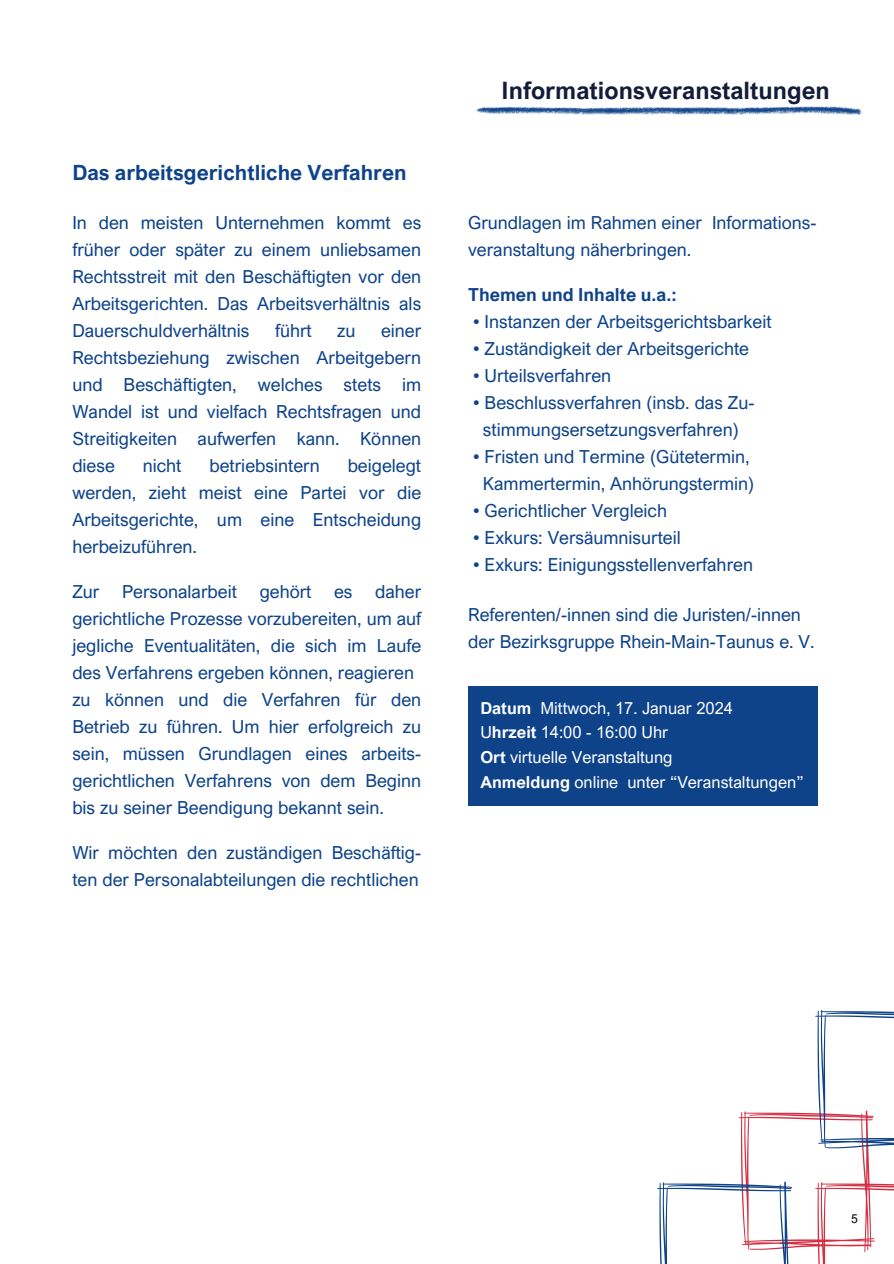
<style>
.page{position:relative;width:894px;height:1264px;background:#fff}
.page>*{position:absolute;margin:0;border:0;box-sizing:border-box;transform-origin:0 0}
.t1{font:700 24px "Arial Nova";color:#131d39}
.t2{font:700 21px "Arial Nova";color:#0e438a}
.t3{font:18px/27px "Arial Nova";color:#0e438a;text-align:justify}
.t4{font:700 18px "Arial Nova";color:#0e438a}
.t5{font:16.5px/24.8px "Arial Nova";color:#fff}
.t6{font:16.5px "Arial Nova";color:#fdfdfd}
.t7{font:12px "Arial Nova";color:#000}
.s1{font-weight:700;color:#fff}
.s2{font-weight:700}
</style>
<div class="page">
<div style="left:468px;top:686px;width:348px;height:120px;background:#0e438a"></div>
<svg style="left:476px;top:106px;width:386px;height:9px"></svg>
<svg style="left:657px;top:1009px;width:236px;height:254px"></svg>
<p class="t2" style="left:72px;top:160px;width:335px">Das arbeitsgerichtliche Verfahren</p>
<p class="t3" style="left:72px;top:208px;width:350px">In den meisten Unternehmen kommt es früher oder später zu einem unliebsamen Rechtsstreit mit den Beschäftigten vor den Arbeitsgerichten. Das Arbeitsverhältnis als Dauerschuldverhältnis</p>
<p class="t3" style="left:275px;top:316px;width:38px">führt</p>
<p class="t3" style="left:337px;top:316px;width:20px">zu</p>
<p class="t3" style="left:72px;top:316px;width:350px;text-indent:308px">einer Rechtsbeziehung zwischen Arbeitgebern und Beschäftigten, welches stets im Wandel ist und vielfach Rechtsfragen und Streitigkeiten aufwerfen kann. Können diese</p>
<p class="t3" style="left:72px;top:451px;width:350px;text-indent:275px">beigelegt werden, zieht meist eine Partei vor die Arbeitsgerichte, um eine Entscheidung herbeizuführen.</p>
<p class="t3" style="left:72px;top:577px;width:29px">Zur</p>
<p class="t3" style="left:122px;top:577px;width:116px">Personalarbeit</p>
<p class="t3" style="left:259px;top:577px;width:53px">gehört</p>
<p class="t3" style="left:334px;top:577px;width:20px">es</p>
<p class="t3" style="left:143px;top:451px;width:40px">nicht</p>
<p class="t3" style="left:209px;top:451px;width:112px">betriebsintern</p>
<p class="t3" style="left:72px;top:577px;width:350px;text-indent:303px">daher gerichtliche Prozesse vorzubereiten, um auf jegliche Eventualitäten, die sich im Laufe des Verfahrens ergeben können, reagieren</p>
<p class="t3" style="left:72px;top:685px;width:350px">zu können und die Verfahren für den Betrieb zu führen. Um hier erfolgreich zu sein, müssen Grundlagen eines arbeits&shy;gerichtlichen Verfahrens von dem Beginn bis zu seiner Beendigung bekannt sein.</p>
<p class="t3" style="left:72px;top:838px;width:350px">Wir möchten den zuständigen Beschäftig&shy;ten der Personalabteilungen die rechtlichen</p>
<p class="t1" style="left:501px;top:75px;width:329px">Informationsveranstaltungen</p>
<p class="t3" style="left:468px;top:208px;width:350px">Grundlagen im Rahmen einer Informations&shy;veranstaltung näherbringen.</p>
<p class="t4" style="left:468px;top:283px;width:210px">Themen und Inhalte u.a.:</p>
<p class="t3" style="left:473px;top:307px;width:300px">• Instanzen der Arbeitsgerichtsbarkeit</p>
<p class="t3" style="left:473px;top:334px;width:277px">• Zuständigkeit der Arbeitsgerichte</p>
<p class="t3" style="left:473px;top:361px;width:140px">• Urteilsverfahren</p>
<p class="t3" style="left:473px;top:388px;width:283px">• Beschlussverfahren (insb. das Zu-</p>
<p class="t3" style="left:483px;top:415px;width:257px">stimmungsersetzungsverfahren)</p>
<p class="t3" style="left:473px;top:442px;width:278px">• Fristen und Termine (Gütetermin,</p>
<p class="t3" style="left:483px;top:469px;width:273px">Kammertermin, Anhörungstermin)</p>
<p class="t3" style="left:473px;top:496px;width:195px">• Gerichtlicher Vergleich</p>
<p class="t3" style="left:473px;top:523px;width:209px">• Exkurs: Versäumnisurteil</p>
<p class="t3" style="left:473px;top:550px;width:281px">• Exkurs: Einigungsstellenverfahren</p>
<p class="t3" style="left:468px;top:600px;width:348px">Referenten/-innen sind die Juristen/-innen der Bezirksgruppe Rhein-Main-Taunus e. V.</p>
<h1 class="t6" style="left:480px;top:697px;width:254px"><span class="s1">Datum</span> Mittwoch, 17. Januar 2024</h1>
<p class="t5" style="left:480px;top:720px;width:194px">U<span class="s2">hrzeit</span> 14:00 - 16:00 Uhr<br><span class="s2">Ort</span> virtuelle Veranstaltung</p>
<h2 class="t5" style="left:480px;top:769px;width:325px"><span class="s2">Anmeldung</span> online unter “Veranstaltungen”</h2>
<p class="t7" style="left:850px;top:1211px;width:8px">5</p>
</div>
